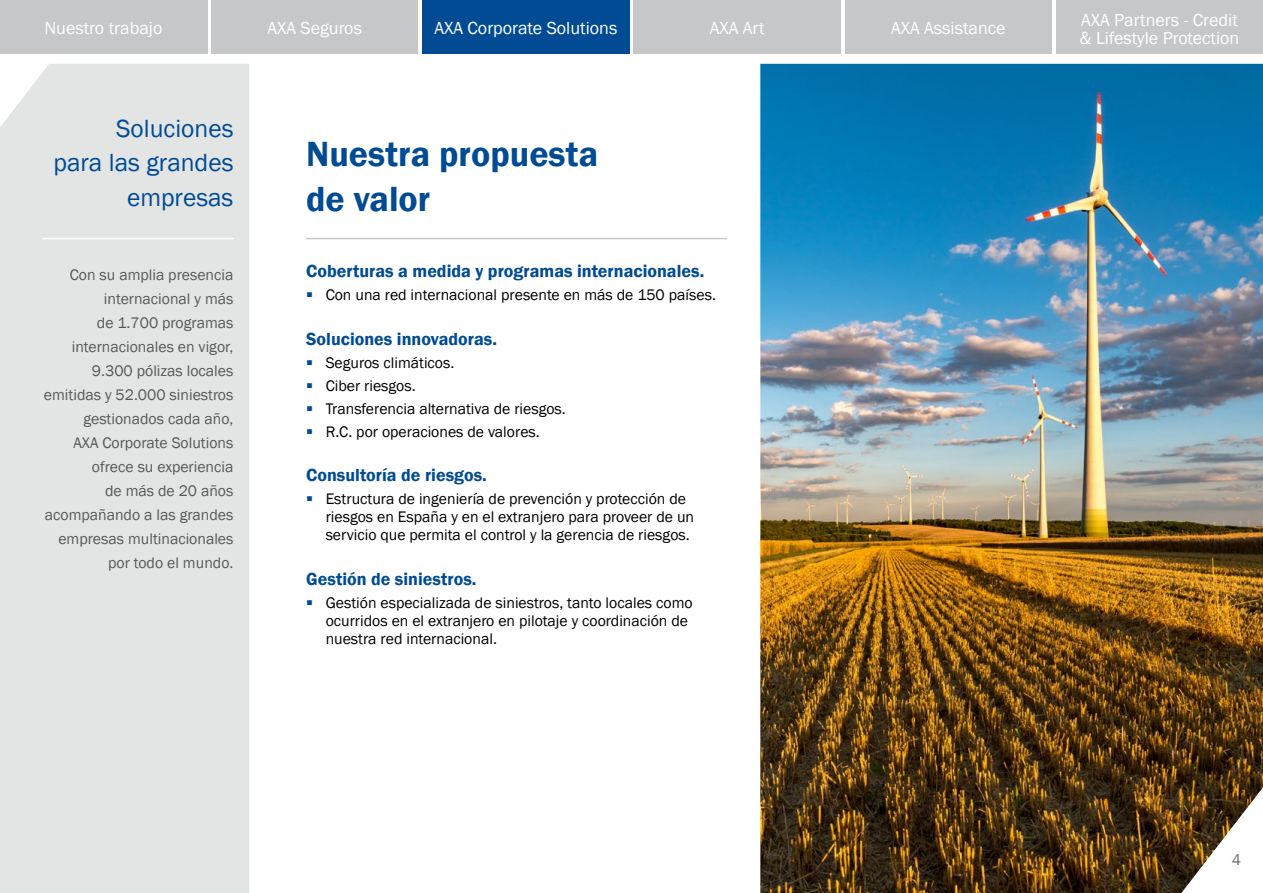
<style>
.page{position:relative;width:1263px;height:893px;background:#fff}
.page>*{position:absolute;margin:0;border:0;box-sizing:border-box;transform-origin:0 0}
.t1{font:600 36px/45px "Franklin Gothic";color:#004b93}
.t2{font:25.5px/34.5px "Franklin Gothic";color:#004b93;text-align:right}
.t3{font:600 18px "Franklin Gothic";color:#004b93}
.t4{font:18px/18px "Franklin Gothic";color:#fff}
.t5{font:15.75px/18px "Franklin Gothic";color:#000}
.t6{font:15.75px/24px "Franklin Gothic";color:#58585a;text-align:right}
.t7{font:15.75px "Franklin Gothic";color:#707172}
</style>
<div class="page">
<div style="left:0;top:64px;width:249px;height:829px;background:#e3e4e4"></div>
<img style="left:760px;top:64px;width:503px;height:829px">
<hr style="left:43px;top:238px;width:190px;height:1px;background:#fff">
<hr style="left:306px;top:238px;width:421px;height:1px;background:#c6c7c8">
<div style="left:0;top:0;width:207px;height:53px;background:#c6c7c8"></div>
<div style="left:211px;top:0;width:207px;height:53px;background:#c6c7c8"></div>
<div style="left:422px;top:0;width:207px;height:53px;background:#004b93"></div>
<div style="left:634px;top:0;width:207px;height:53px;background:#c6c7c8"></div>
<div style="left:845px;top:0;width:207px;height:53px;background:#c6c7c8"></div>
<div style="left:1056px;top:0;width:207px;height:53px;background:#c6c7c8"></div>
<p class="t4" style="left:45px;top:19px;width:119px">Nuestro trabajo</p>
<p class="t4" style="left:267px;top:19px;width:96px">AXA Seguros</p>
<p class="t4" style="left:434px;top:19px;width:184px">AXA Corporate Solutions</p>
<p class="t4" style="left:710px;top:19px;width:56px">AXA Art</p>
<p class="t4" style="left:891px;top:19px;width:116px">AXA Assistance</p>
<p class="t4" style="left:1079px;top:11px;width:161px">AXA Partners - Credit &amp; Lifestyle Protection</p>
<h2 class="t2" style="left:53px;top:112px;width:182px">Soluciones<br>para las grandes empresas</h2>
<p class="t6" style="left:44px;top:264px;width:191px">Con su amplia presencia internacional y más<br>de 1.700 programas internacionales en vigor,<br>9.300 pólizas locales emitidas y 52.000 siniestros gestionados cada año,<br>AXA Corporate Solutions ofrece su experiencia<br>de más de 20 años acompañando a las grandes empresas multinacionales por todo el mundo.</p>
<h1 class="t1" style="left:306px;top:131px;width:294px">Nuestra propuesta de valor</h1>
<p class="t3" style="left:306px;top:260px;width:400px">Coberturas a medida y programas internacionales.</p>
<p class="t5" style="left:306px;top:286px;width:411px"><sup>.</sup> Con una red internacional presente en más de 150 países.</p>
<p class="t3" style="left:306px;top:328px;width:192px">Soluciones innovadoras.</p>
<p class="t5" style="left:306px;top:351px;width:261px;line-height:23px"><sup>.</sup> Seguros climáticos.<br><sup>.</sup> Ciber riesgos.<br><sup>.</sup> Transferencia alternativa de riesgos. <sup>.</sup> R.C. por operaciones de valores.</p>
<p class="t3" style="left:306px;top:464px;width:182px">Consultoría de riesgos.</p>
<p class="t5" style="left:326px;top:490px;width:370px;text-indent:-20px"><sup>.</sup> Estructura de ingeniería de prevención y protección de riesgos en España y en el extranjero para proveer de un servicio que permita el control y la gerencia de riesgos.</p>
<p class="t3" style="left:306px;top:568px;width:172px">Gestión de siniestros.</p>
<p class="t5" style="left:326px;top:594px;width:369px;text-indent:-20px"><sup>.</sup> Gestión especializada de siniestros, tanto locales como ocurridos en el extranjero en pilotaje y coordinación de nuestra red internacional.</p>
<p class="t7" style="left:1232px;top:850px;width:11px">4</p>
</div>
